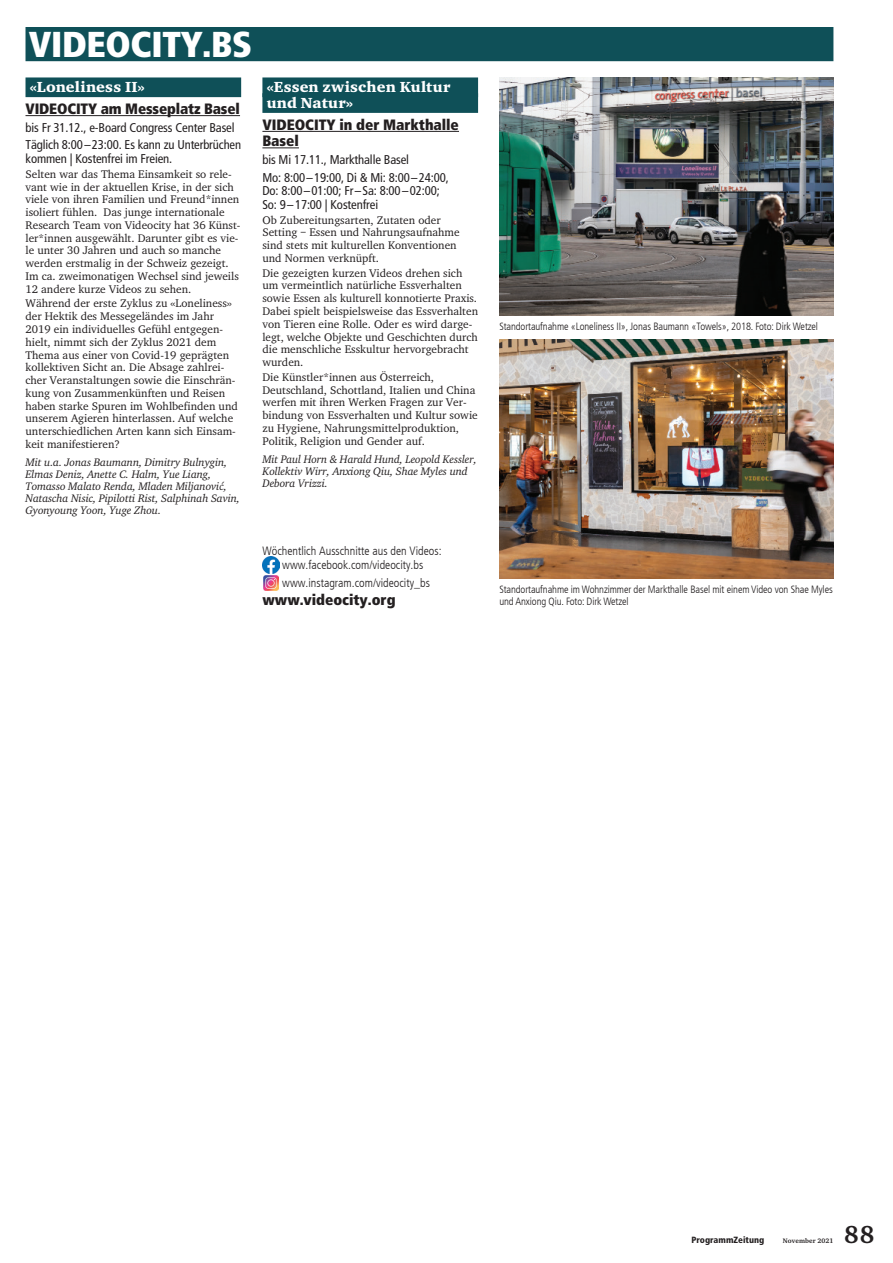
<style>
.page{position:relative;width:893px;height:1263px;background:#fff}
.page>*{position:absolute;margin:0;border:0;box-sizing:border-box;transform-origin:0 0}
.t1{font:900 condensed 36px "Frutiger LT Pro";letter-spacing:-.01em;color:#fff}
.t2{font:700 25.5px "Charter EF";color:#231f20}
.t3{font:900 condensed 15px/16.5px "Frutiger LT Pro";letter-spacing:-.005em;color:#231f20}
.t4{font:900 15px/15.8px "Charter ITC Std";letter-spacing:.015em;color:#fff}
.t5{font:condensed 12.75px/17.7px "Frutiger";letter-spacing:-.01em;color:#231f20}
.t6{font:300 condensed 12px/13.5px "Frutiger LT Com";color:#231f20;text-align:center}
.t7{font:11.4px/12.8px "Charter EF";color:#231f20}
.t8{font:11.25px/12px "Charter EF Regular Italic Os F";letter-spacing:-.01em;color:#231f20}
.t9{font:300 condensed 10.5px/12px "Frutiger LT Com";letter-spacing:-.01em;color:#231f20}
.t10{font:900 condensed 9px "Frutiger LT Std";color:#231f20}
.t11{font:700 6.75px "Charter EF";letter-spacing:.02em;color:#231f20}
</style>
<div class="page">
<div style="left:26px;top:77px;width:215px;height:20px;background:#0f5058"></div>
<hr style="left:26px;top:115px;width:214px;height:1px;background:#231f20">
<div style="left:26px;top:27px;width:807px;height:34px;background:#0f5058"></div>
<div style="left:262px;top:77px;width:216px;height:20px;background:#0f5058"></div>
<div style="left:262px;top:93px;width:216px;height:20px;background:#0f5058"></div>
<hr style="left:262px;top:131px;width:197px;height:1px;background:#231f20">
<hr style="left:262px;top:147px;width:37px;height:1px;background:#231f20">
<img style="left:262px;top:556px;width:17px;height:17px">
<img style="left:263px;top:575px;width:16px;height:16px">
<img style="left:499px;top:78px;width:334px;height:238px">
<img style="left:499px;top:340px;width:334px;height:238px">
<h1 class="t1" style="left:29px;top:22px;width:225px">VIDEOCITY.BS</h1>
<h3 class="t4" style="left:30px;top:79px;width:116px">«Loneliness II»</h3>
<h3 class="t3" style="left:26px;top:100px;width:216px">VIDEOCITY am Messeplatz Basel</h3>
<p class="t5" style="left:26px;top:119px;width:217px">bis Fr 31.12., e-Board Congress Center Basel<br>Täglich 8:00–23:00. Es kann zu Unterbrüchen</p>
<p class="t5" style="left:26px;top:150px;width:148px">kommen | Kostenfrei im Freien.</p>
<p class="t7" style="left:26px;top:167px;width:217px">Selten war das Thema Einsamkeit so rele&shy;vant wie in der aktuellen Krise, in der sich viele von ihren Familien und Freund*innen isoliert fühlen. Das junge internationale Research Team von Videocity hat 36 Künst&shy;ler*innen ausgewählt. Darunter gibt es vie&shy;le unter 30 Jahren und auch so manche werden erstmalig in der Schweiz gezeigt.<br>Im ca. zweimonatigen Wechsel sind jeweils 12 andere kurze Videos zu sehen.</p>
<p class="t7" style="left:26px;top:297px;width:214px">Während der erste Zyklus zu «Loneliness» der Hektik des Messegeländes im Jahr 2019 ein individuelles Gefühl entgegen&shy;hielt, nimmt sich der Zyklus 2021 dem Thema aus einer von Covid-19 geprägten kollektiven Sicht an. Die Absage zahlrei&shy;cher Veranstaltungen sowie die Einschrän&shy;kung von Zusammenkünften und Reisen haben starke Spuren im Wohlbefinden und unserem Agieren hinterlassen. Auf welche unterschiedlichen Arten kann sich Einsam&shy;keit manifestieren?</p>
<p class="t8" style="left:26px;top:456px;width:216px">Mit u.a. Jonas Baumann, Dimitry Bulnygin, Elmas Deniz, Anette C. Halm, Yue Liang, Tomasso Malato Renda, Mladen Miljanovi´c, Natascha Nisic, Pipilotti Rist, Salphinah Savin, Gyonyoung Yoon, Yuge Zhou.</p>
<h3 class="t4" style="left:267px;top:79px;width:185px">«Essen zwischen Kultur und Natur»</h3>
<h3 class="t3" style="left:262px;top:116px;width:198px">VIDEOCITY in der Markthalle<br>Basel</h3>
<p class="t5" style="left:262px;top:151px;width:188px">bis Mi 17.11., Markthalle Basel<br>Mo: 8:00–19:00, Di &amp; Mi: 8:00–24:00,</p>
<p class="t5" style="left:262px;top:184px;width:179px;line-height:13.5px">Do: 8:00–01:00; Fr–Sa: 8:00–02:00;<br>So: 9–17:00 | Kostenfrei</p>
<p class="t7" style="left:262px;top:213px;width:199px">Ob Zubereitungsarten, Zutaten oder Setting – Essen und Nahrungsaufnahme sind stets mit kulturellen Konventionen und Normen verknüpft.</p>
<p class="t7" style="left:262px;top:266px;width:217px">Die gezeigten kurzen Videos drehen sich um vermeintlich natürliche Essverhalten sowie Essen als kulturell konnotierte Praxis.<br>Dabei spielt beispielsweise das Essverhalten von Tieren eine Rolle. Oder es wird darge&shy;legt, welche Objekte und Geschichten durch die menschliche Esskultur hervorgebracht wurden.</p>
<p class="t7" style="left:262px;top:370px;width:217px">Die Künstler*innen aus Österreich, Deutschland, Schottland, Italien und China werfen mit ihren Werken Fragen zur Ver&shy;bindung von Essverhalten und Kultur sowie zu Hygiene, Nahrungsmittelproduktion, Politik, Religion und Gender auf.</p>
<p class="t8" style="left:262px;top:453px;width:216px">Mit Paul Horn &amp; Harald Hund, Leopold Kessler,<br>Kollektiv Wirr, Anxiong Qiu, Shae Myles und<br>Debora Vrizzi.</p>
<p class="t6" style="left:262px;top:545px;width:181px">Wöchentlich Ausschnitte aus den Videos: www.facebook.com/videocity.bs</p>
<p class="t6" style="left:282px;top:576px;width:149px">www.instagram.com/videocity_bs</p>
<h3 class="t3" style="left:262px;top:591px;width:135px">www.videocity.org</h3>
<p class="t9" style="left:499px;top:321px;width:320px">Standortaufnahme «Loneliness II», Jonas Baumann «Towels», 2018. Foto: Dirk Wetzel</p>
<p class="t9" style="left:499px;top:583px;width:335px">Standortaufnahme im Wohnzimmer der Markthalle Basel mit einem Video von Shae Myles und Anxiong Qiu. Foto: Dirk Wetzel</p>
<p class="t10" style="left:691px;top:1234px;width:75px">ProgrammZeitung</p>
<p class="t11" style="left:783px;top:1237px;width:52px">November 2021</p>
<h2 class="t2" style="left:844px;top:1218px;width:32px">88</h2>
</div>
